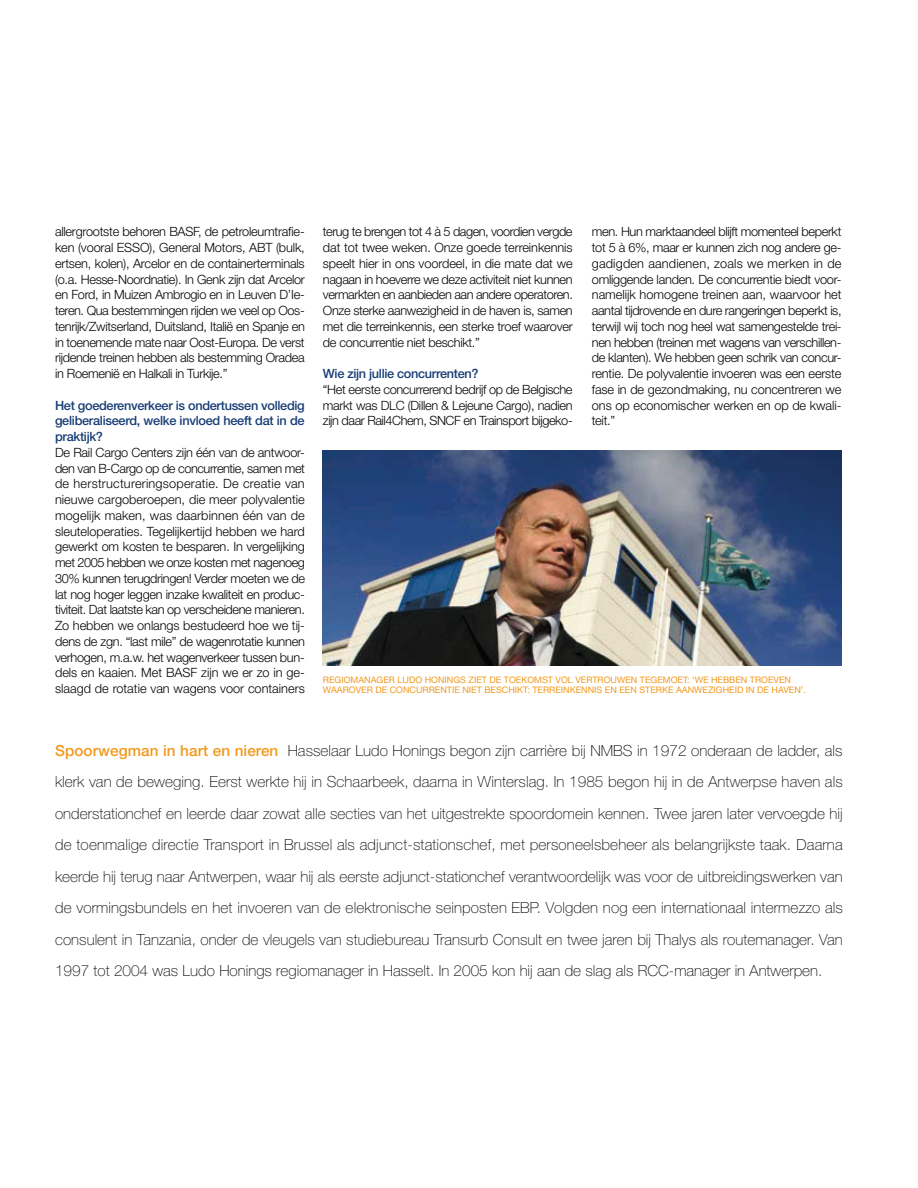
<style>
.page{position:relative;width:918px;height:1188px;background:#fff}
.page>*{position:absolute;margin:0;border:0;box-sizing:border-box;transform-origin:0 0}
.t1{font:100 15.3px/31.5px "Helvetica Neue";color:#040503;text-align:justify}
.t2{font:300 12.75px/15.8px "Helvetica Neue";letter-spacing:-.025em;color:#040503;text-align:justify}
.t3{font:500 12.75px/15.8px "Helvetica Neue";letter-spacing:-.025em;color:#183e76;text-align:justify}
.t4{font:9px/10.5px "Helvetica Neue";color:#f2991e}
.s1{font-weight:500;color:#f2991e}
</style>
<div class="page">
<img style="left:323px;top:450px;width:518px;height:215px">
<p class="t2" style="left:55px;top:225px;width:252px">allergrootste behoren BASF, de petroleumtrafie&shy;ken (vooral ESSO), General Motors, ABT (bulk, ertsen, kolen), Arcelor en de containerterminals (o.a. Hesse-Noordnatie). In Genk zijn dat Arcelor en Ford, in Muizen Ambrogio en in Leuven D’Ie&shy;teren. Qua bestemmingen rijden we veel op Oos&shy;tenrijk/Zwitserland, Duitsland, Italië en Spanje en in toenemende mate naar Oost-Europa. De verst rijdende treinen hebben als bestemming Oradea in Roemenië en Halkali in Turkije.”</p>
<p class="t3" style="left:55px;top:398px;width:251px">Het goederenverkeer is ondertussen volledig geliberaliseerd, welke invloed heeft dat in de praktijk?</p>
<p class="t2" style="left:55px;top:446px;width:251px">De Rail Cargo Centers zijn één van de antwoor&shy;den van B-Cargo op de concurrentie, samen met de herstructureringsoperatie. De creatie van nieuwe cargoberoepen, die meer polyvalentie mogelijk maken, was daarbinnen één van de sleuteloperaties. Tegelijkertijd hebben we hard gewerkt om kosten te besparen. In vergelijking met 2005 hebben we onze kosten met nagenoeg 30% kunnen terugdringen! Verder moeten we de lat nog hoger leggen inzake kwaliteit en produc&shy;tiviteit. Dat laatste kan op verscheidene manieren.<br>Zo hebben we onlangs bestudeerd hoe we tij&shy;dens de zgn. “last mile” de wagenrotatie kunnen verhogen, m.a.w. het wagenverkeer tussen bun&shy;dels en kaaien. Met BASF zijn we er zo in ge&shy;slaagd de rotatie van wagens voor containers</p>
<p class="t2" style="left:323px;top:225px;width:251px">terug te brengen tot 4 à 5 dagen, voordien vergde dat tot twee weken. Onze goede terreinkennis speelt hier in ons voordeel, in die mate dat we nagaan in hoeverre we deze activiteit niet kunnen vermarkten en aanbieden aan andere operatoren.<br>Onze sterke aanwezigheid in de haven is, samen met die terreinkennis, een sterke troef waarover de concurrentie niet beschikt.”</p>
<p class="t3" style="left:323px;top:367px;width:157px">Wie zijn jullie concurrenten?</p>
<p class="t2" style="left:323px;top:383px;width:251px">“Het eerste concurrerend bedrijf op de Belgische markt was DLC (Dillen &amp; Lejeune Cargo), nadien zijn daar Rail4Chem, SNCF en Trainsport bijgeko-</p>
<p class="t2" style="left:592px;top:225px;width:251px">men. Hun marktaandeel blijft momenteel beperkt tot 5 à 6%, maar er kunnen zich nog andere ge&shy;gadigden aandienen, zoals we merken in de omliggende landen. De concurrentie biedt voor&shy;namelijk homogene treinen aan, waarvoor het aantal tijdrovende en dure rangeringen beperkt is, terwijl wij toch nog heel wat samengestelde trei&shy;nen hebben (treinen met wagens van verschillen&shy;de klanten). We hebben geen schrik van concur&shy;rentie. De polyvalentie invoeren was een eerste fase in de gezondmaking, nu concentreren we ons op economischer werken en op de kwali&shy;teit.”</p>
<p class="t4" style="left:323px;top:675px;width:484px">REGIOMANAGER LUDO HONINGS ZIET DE TOEKOMST VOL VERTROUWEN TEGEMOET: ‘WE HEBBEN TROEVEN<br>WAAROVER DE CONCURRENTIE NIET BESCHIKT: TERREINKENNIS EN EEN STERKE AANWEZIGHEID IN DE HAVEN’.</p>
<p class="t1" style="left:55px;top:736px;width:789px"><span class="s1">Spoorwegman in hart en nieren</span> Hasselaar Ludo Honings begon zijn carrière bij NMBS in 1972 onderaan de ladder, als klerk van de beweging. Eerst werkte hij in Schaarbeek, daarna in Winterslag. In 1985 begon hij in de Antwerpse haven als onderstationchef en leerde daar zowat alle secties van het uitgestrekte spoordomein kennen. Twee jaren later vervoegde hij de toenmalige directie Transport in Brussel als adjunct-stationschef, met personeelsbeheer als belangrijkste taak. Daarna keerde hij terug naar Antwerpen, waar hij als eerste adjunct-stationchef verantwoordelijk was voor de uitbreidingswerken van de vormingsbundels en het invoeren van de elektronische seinposten EBP. Volgden nog een internationaal intermezzo als consulent in Tanzania, onder de vleugels van studiebureau Transurb Consult en twee jaren bij Thalys als routemanager. Van 1997 tot 2004 was Ludo Honings regiomanager in Hasselt. In 2005 kon hij aan de slag als RCC-manager in Antwerpen.</p>
</div>
